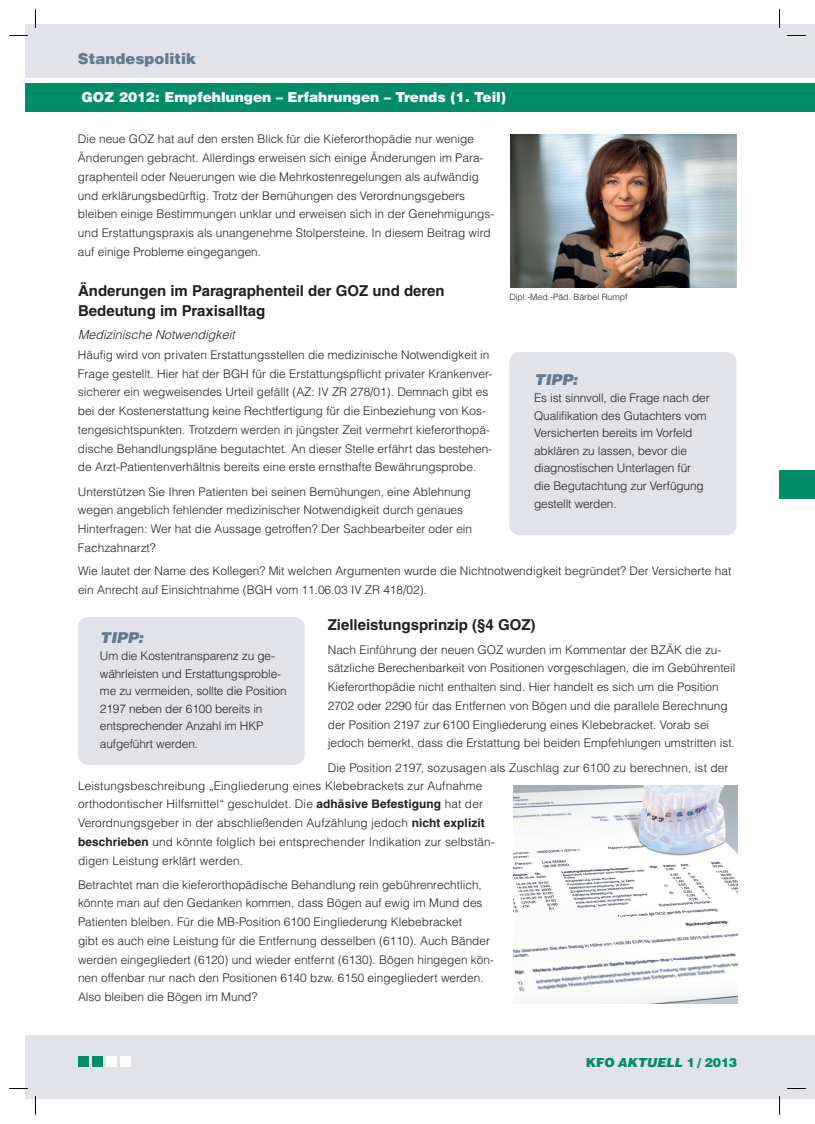
<style>
.page{position:relative;width:815px;height:1124px;background:#fff}
.page>*{position:absolute;margin:0;border:0;box-sizing:border-box;transform-origin:0 0}
.t1{font:700 15px/20px "Helvetica LT Std";color:#231f20}
.t2{font:900 15px "Helvetica LT Std";color:#647a90}
.t3{font:italic 900 15px "Helvetica LT Std";color:#647a90}
.t4{font:900 13.75px "Helvetica LT Std";color:#fff}
.t5{font:italic 300 12.5px "Helvetica LT Std";color:#231f20}
.t6{font:900 12.5px "Helvetica LT Std";color:#008d68}
.t7{font:300 11.88px/18.8px "Helvetica LT Std";color:#231f20}
.t8{font:300 8.75px "Helvetica LT Std";color:#231f20}
.s1{font-weight:700}
.s2{font-style:italic}
</style>
<div class="page">
<div style="left:780px;top:25px;width:35px;height:53px;background:#e1e3e8"></div>
<div style="left:25px;top:25px;width:755px;height:53px;background:#e1e3e8"></div>
<div style="left:780px;top:1035px;width:35px;height:63px;background:#e1e3e8"></div>
<div style="left:25px;top:1035px;width:755px;height:63px;background:#e1e3e8"></div>
<div style="left:25px;top:83px;width:755px;height:29px;background:#008d68"></div>
<div style="left:780px;top:83px;width:35px;height:29px;background:#008d68"></div>
<div style="left:78px;top:1056px;width:10px;height:10px;background:#008d68"></div>
<div style="left:92px;top:1056px;width:11px;height:10px;background:#008d68"></div>
<div style="left:106px;top:1056px;width:11px;height:10px;background:#fff"></div>
<div style="left:120px;top:1056px;width:11px;height:10px;background:#fff"></div>
<img style="left:513px;top:785px;width:224px;height:218px">
<div style="left:780px;top:470px;width:35px;height:29px;background:#008d68"></div>
<img style="left:510px;top:135px;width:227px;height:152px">
<div style="left:78px;top:617px;width:227px;height:147px;background:#e1e3e8;border-radius:11px"></div>
<div style="left:509px;top:352px;width:228px;height:183px;background:#e1e3e8;border-radius:11px"></div>
<svg style="left:9px;top:35px;width:19px;height:1px"></svg>
<svg style="left:787px;top:35px;width:19px;height:1px"></svg>
<svg style="left:9px;top:1088px;width:19px;height:1px"></svg>
<svg style="left:787px;top:1088px;width:19px;height:1px"></svg>
<svg style="left:35px;top:9px;width:1px;height:19px"></svg>
<svg style="left:35px;top:1096px;width:1px;height:18px"></svg>
<svg style="left:779px;top:9px;width:1px;height:19px"></svg>
<svg style="left:779px;top:1096px;width:1px;height:18px"></svg>
<p class="t2" style="left:78px;top:49px;width:120px">Standespolitik</p>
<p class="t4" style="left:81px;top:88px;width:426px">GOZ 2012: Empfehlungen – Erfahrungen – Trends (1. Teil)</p>
<p class="t7" style="left:78px;top:129px;width:418px">Die neue GOZ hat auf den ersten Blick für die Kieferorthopädie nur wenige Änderungen gebracht. Allerdings erweisen sich einige Änderungen im Para&shy;graphenteil oder Neuerungen wie die Mehrkostenregelungen als aufwändig und erklärungsbedürftig. Trotz der Bemühungen des Verordnungsgebers bleiben einige Bestimmungen unklar und erweisen sich in der Genehmigungs&shy;und Erstattungspraxis als unangenehme Stolpersteine. In diesem Beitrag wird auf einige Probleme eingegangen.</p>
<p class="t1" style="left:78px;top:281px;width:368px">Änderungen im Paragraphenteil der GOZ und deren<br>Bedeutung im Praxisalltag</p>
<p class="t5" style="left:78px;top:326px;width:158px">Medizinische Notwendigkeit</p>
<p class="t7" style="left:78px;top:345px;width:416px">Häufig wird von privaten Erstattungsstellen die medizinische Notwendigkeit in Frage gestellt. Hier hat der BGH für die Erstattungspflicht privater Krankenver&shy;sicherer ein wegweisendes Urteil gefällt (AZ: IV ZR 278/01). Demnach gibt es bei der Kostenerstattung keine Rechtfertigung für die Einbeziehung von Kos&shy;tengesichtspunkten. Trotzdem werden in jüngster Zeit vermehrt kieferorthopä&shy;dische Behandlungspläne begutachtet. An dieser Stelle erfährt das bestehen&shy;de Arzt-Patientenverhältnis bereits eine erste ernsthafte Bewährungsprobe.</p>
<p class="t7" style="left:78px;top:482px;width:396px">Unterstützen Sie Ihren Patienten bei seinen Bemühungen, eine Ablehnung wegen angeblich fehlender medizinischer Notwendigkeit durch genaues Hinterfragen: Wer hat die Aussage getroffen? Der Sachbearbeiter oder ein Fachzahnarzt?</p>
<p class="t7" style="left:78px;top:561px;width:655px">Wie lautet der Name des Kollegen? Mit welchen Argumenten wurde die Nichtnotwendigkeit begründet? Der Versicherte hat ein Anrecht auf Einsichtnahme (BGH vom 11.06.03 IV ZR 418/02).</p>
<p class="t8" style="left:509px;top:292px;width:120px">Dipl.-Med.-Päd. Bärbel Rumpf</p>
<p class="t3" style="left:534px;top:369px;width:45px">TIPP:</p>
<p class="t7" style="left:534px;top:389px;width:177px;line-height:17.5px">Es ist sinnvoll, die Frage nach der<br>Qualifikation des Gutachters vom<br>Versicherten bereits im Vorfeld abklären zu lassen, bevor die diagnostischen Unterlagen für die Begutachtung zur Verfügung gestellt werden.</p>
<p class="t3" style="left:100px;top:627px;width:45px">TIPP:</p>
<p class="t7" style="left:100px;top:647px;width:188px;line-height:17.5px">Um die Kostentransparenz zu ge&shy;währleisten und Erstattungsproble&shy;me zu vermeiden, sollte die Position<br>2197 neben der 6100 bereits in entsprechender Anzahl im HKP aufgeführt werden.</p>
<p class="t1" style="left:328px;top:614px;width:209px">Zielleistungsprinzip (§4 GOZ)</p>
<p class="t7" style="left:328px;top:639px;width:409px">Nach Einführung der neuen GOZ wurden im Kommentar der BZÄK die zu&shy;sätzliche Berechenbarkeit von Positionen vorgeschlagen, die im Gebührenteil Kieferorthopädie nicht enthalten sind. Hier handelt es sich um die Position 2702 oder 2290 für das Entfernen von Bögen und die parallele Berechnung der Position 2197 zur 6100 Eingliederung eines Klebebracket. Vorab sei jedoch bemerkt, dass die Erstattung bei beiden Empfehlungen umstritten ist.</p>
<p class="t7" style="left:328px;top:757px;width:402px">Die Position 2197, sozusagen als Zuschlag zur 6100 zu berechnen, ist der</p>
<p class="t7" style="left:78px;top:775px;width:418px">Leistungsbeschreibung „Eingliederung eines Klebebrackets zur Aufnahme orthodontischer Hilfsmittel“ geschuldet. Die <span class="s1">adhäsive Befestigung</span> hat der Verordnungsgeber in der abschließenden Aufzählung jedoch <span class="s1">nicht explizit beschrieben</span> und könnte folglich bei entsprechender Indikation zur selbstän&shy;digen Leistung erklärt werden.</p>
<p class="t7" style="left:78px;top:874px;width:417px">Betrachtet man die kieferorthopädische Behandlung rein gebührenrechtlich, könnte man auf den Gedanken kommen, dass Bögen auf ewig im Mund des Patienten bleiben. Für die MB-Position 6100 Eingliederung Klebebracket<br>gibt es auch eine Leistung für die Entfernung desselben (6110). Auch Bänder werden eingegliedert (6120) und wieder entfernt (6130). Bögen hingegen kön&shy;nen offenbar nur nach den Positionen 6140 bzw. 6150 eingegliedert werden.<br>Also bleiben die Bögen im Mund?</p>
<p class="t6" style="left:586px;top:1054px;width:153px">KFO <span class="s2">AKTUELL</span> 1 / 2013</p>
</div>
